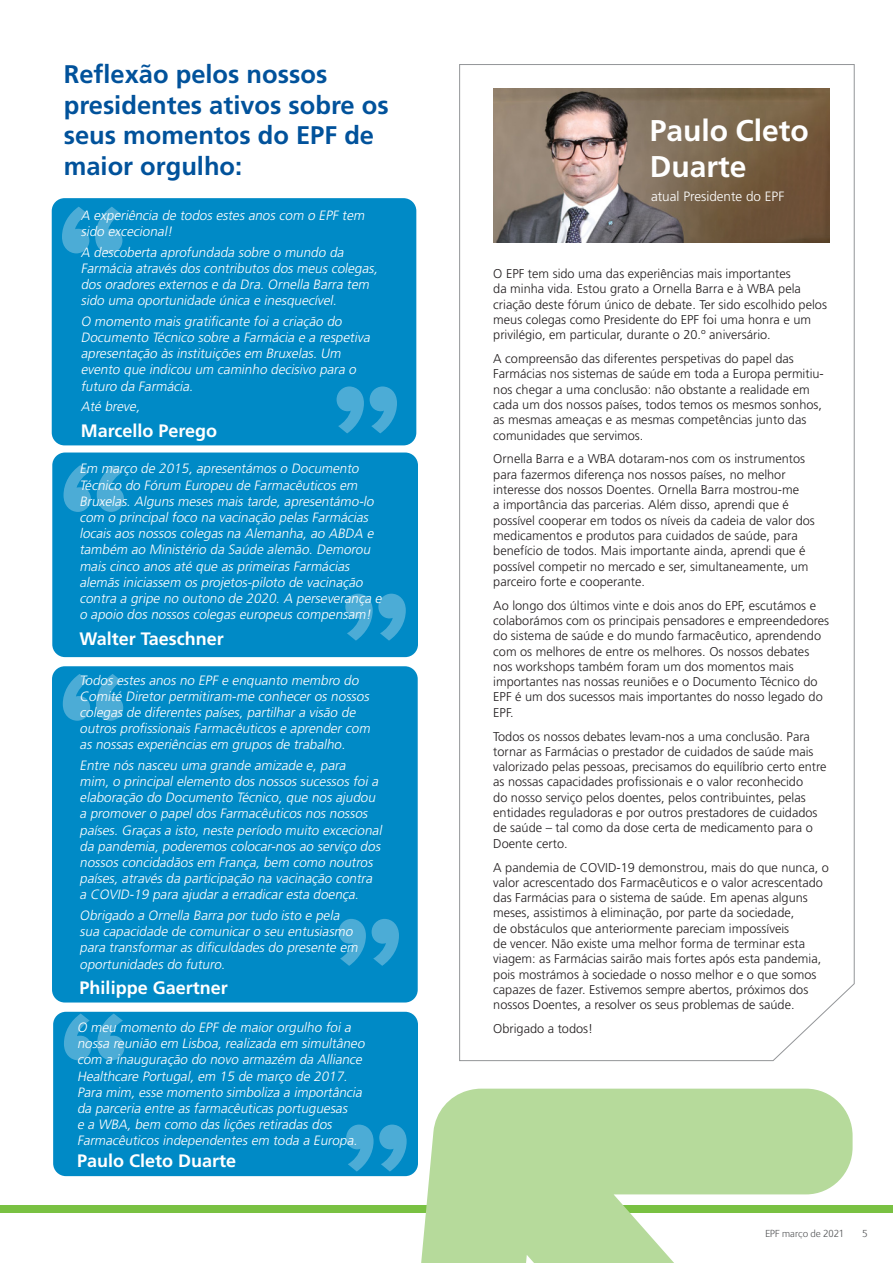
<style>
.page{position:relative;width:893px;height:1263px;background:#fff}
.page>*{position:absolute;margin:0;border:0;box-sizing:border-box;transform-origin:0 0}
.t1{font:700 163.05px "Proxima Nova";color:#fff}
._9_on_11_light{font:700 30px/36px "Frutiger LT Std";color:#fff}
._9_on_11_light-2{font:700 25.5px/30.6px "Frutiger LT Std";color:#01529b}
._9_on_11_light-3{font:700 18px "Frutiger LT Std";color:#fff}
._9_on_11_light-4{font:italic 300 13.5px/16.2px "Frutiger LT Std";color:#fff}
._9_on_11_light-5{font:300 13.5px "Frutiger LT Std";color:#fff}
._9_on_11_light-6{font:300 12.75px/15.3px "Frutiger LT Std";color:#231f20}
.t2{font:300 10.5px "FS Ingrid";color:#57585a}
</style>
<div class="page">
<div style="left:0;top:1205px;width:893px;height:8px;background:#79c142"></div>
<div style="left:53px;top:1012px;width:365px;height:164px;background:#008ac6;border-radius:13px"></div>
<div style="left:52px;top:666px;width:366px;height:336px;background:#008ac6;border-radius:13px"></div>
<div style="left:52px;top:198px;width:364px;height:247px;background:#008ac6;border-radius:13px"></div>
<div style="left:52px;top:452px;width:366px;height:205px;background:#008ac6;border-radius:13px"></div>
<svg style="left:459px;top:64px;width:396px;height:997px"></svg>
<svg style="left:402px;top:1089px;width:451px;height:174px;fill:#b6da9b"></svg>
<img style="left:493px;top:88px;width:336px;height:154px">
<p class="_9_on_11_light-2" style="left:64px;top:59px;width:326px">Reflexão pelos nossos presidentes ativos sobre os seus momentos do EPF de maior orgulho:</p>
<h1 class="t1" style="left:55px;top:141px;width:76px">“</h1>
<p class="_9_on_11_light-4" style="left:81px;top:208px;width:288px">A experiência de todos estes anos com o EPF tem sido excecional!</p>
<p class="_9_on_11_light-4" style="left:81px;top:244px;width:301px">A descoberta aprofundada sobre o mundo da Farmácia através dos contributos dos meus colegas, dos oradores externos e da Dra. Ornella Barra tem sido uma oportunidade única e inesquecível.</p>
<p class="_9_on_11_light-4" style="left:81px;top:313px;width:293px">O momento mais gratificante foi a criação do Documento Técnico sobre a Farmácia e a respetiva apresentação às instituições em Bruxelas. Um evento que indicou um caminho decisivo para o futuro da Farmácia.</p>
<p class="_9_on_11_light-4" style="left:81px;top:399px;width:63px">Até breve,</p>
<p class="_9_on_11_light-3" style="left:81px;top:420px;width:138px">Marcello Perego</p>
<h1 class="t1" style="left:329px;top:321px;width:76px">”</h1>
<p class="_9_on_11_light-4" style="left:79px;top:461px;width:307px">Em março de 2015, apresentámos o Documento Técnico do Fórum Europeu de Farmacêuticos em Bruxelas. Alguns meses mais tarde, apresentámo-lo com o principal foco na vacinação pelas Farmácias locais aos nossos colegas na Alemanha, ao ABDA e também ao Ministério da Saúde alemão. Demorou mais cinco anos até que as primeiras Farmácias alemãs iniciassem os projetos-piloto de vacinação contra a gripe no outono de 2020. A perseverança e o apoio dos nossos colegas europeus compensam!</p>
<p class="_9_on_11_light-3" style="left:79px;top:628px;width:146px">Walter Taeschner</p>
<h1 class="t1" style="left:57px;top:399px;width:76px">“</h1>
<h1 class="t1" style="left:338px;top:528px;width:76px">”</h1>
<h1 class="t1" style="left:56px;top:608px;width:76px">“</h1>
<p class="_9_on_11_light-4" style="left:80px;top:672px;width:295px">Todos estes anos no EPF e enquanto membro do Comité Diretor permitiram-me conhecer os nossos colegas de diferentes países, partilhar a visão de outros profissionais Farmacêuticos e aprender com as nossas experiências em grupos de trabalho.</p>
<p class="_9_on_11_light-4" style="left:80px;top:757px;width:306px">Entre nós nasceu uma grande amizade e, para<br>mim, o principal elemento dos nossos sucessos foi a elaboração do Documento Técnico, que nos aj udou a promover o papel dos Farmacêuticos nos nossos países. Graças a isto, neste período muito excecional da pandemia, poderemos colocar-nos ao serviço dos nossos concidadãos em França, bem como noutros países, através da participação na vacinação contra a COVID-19 para aj udar a erradicar esta doença.</p>
<p class="_9_on_11_light-4" style="left:80px;top:907px;width:282px">Obrigado a Ornella Barra por tudo isto e pela sua capacidade de comunicar o seu entusiasmo para transformar as dificuldades do presente em oportunidades do futuro.</p>
<p class="_9_on_11_light-3" style="left:80px;top:977px;width:150px">Philippe Gaertner</p>
<h1 class="t1" style="left:331px;top:853px;width:76px">”</h1>
<h1 class="t1" style="left:57px;top:948px;width:76px">“</h1>
<p class="_9_on_11_light-4" style="left:77px;top:1019px;width:292px">O meu momento do EPF de maior orgulho foi a nossa reunião em Lisboa, realizada em simultâneo com a inauguração do novo armazém da Alliance Healthcare Portugal, em 15 de março de 2017.<br>Para mim, esse momento simboliza a importância da parceria entre as farmacêuticas portuguesas<br>e a WBA, bem como das lições retiradas dos Farmacêuticos independentes em toda a Europa.</p>
<p class="_9_on_11_light-3" style="left:77px;top:1150px;width:161px">Paulo Cleto Duarte</p>
<h1 class="t1" style="left:338px;top:1059px;width:76px">”</h1>
<p class="_9_on_11_light" style="left:650px;top:113px;width:160px">Paulo Cleto<br>Duarte</p>
<p class="_9_on_11_light-5" style="left:651px;top:189px;width:135px">atual Presidente do EPF</p>
<p class="_9_on_11_light-6" style="left:493px;top:266px;width:335px">O EPF tem sido uma das experiências mais importantes<br>da minha vida. Estou grato a Ornella Barra e à WBA pela criação deste fórum único de debate. Ter sido escolhido pelos meus colegas como Presidente do EPF foi uma honra e um privilégio, em particular, durante o 20.º aniversário.</p>
<p class="_9_on_11_light-6" style="left:493px;top:351px;width:332px">A compreensão das diferentes perspetivas do papel das Farmácias nos sistemas de saúde em toda a Europa permitiu&shy;nos chegar a uma conclusão: não obstante a realidade em cada um dos nossos países, todos temos os mesmos sonhos, as mesmas ameaças e as mesmas competências junto das comunidades que servimos.</p>
<p class="_9_on_11_light-6" style="left:493px;top:452px;width:323px">Ornella Barra e a WBA dotaram-nos com os instrumentos para fazermos diferença nos nossos países, no melhor interesse dos nossos Doentes. Ornella Barra mostrou-me<br>a importância das parcerias. Além disso, aprendi que é possível cooperar em todos os níveis da cadeia de valor dos medicamentos e produtos para cuidados de saúde, para benefício de todos. Mais importante ainda, aprendi que é possível competir no mercado e ser, simultaneamente, um parceiro forte e cooperante.</p>
<p class="_9_on_11_light-6" style="left:493px;top:598px;width:337px">Ao longo dos últimos vinte e dois anos do EPF, escutámos e colaborámos com os principais pensadores e empreendedores do sistema de saúde e do mundo farmacêutico, aprendendo com os melhores de entre os melhores. Os nossos debates nos workshops também foram um dos momentos mais importantes nas nossas reuniões e o Documento Técnico do EPF é um dos sucessos mais importantes do nosso legado do EPF.</p>
<p class="_9_on_11_light-6" style="left:493px;top:729px;width:335px">Todos os nossos debates levam-nos a uma conclusão. Para tornar as Farmácias o prestador de cuidados de saúde mais valorizado pelas pessoas, precisamos do equilíbrio certo entre as nossas capacidades profissionais e o valor reconhecido<br>do nosso serviço pelos doentes, pelos contribuintes, pelas entidades reguladoras e por outros prestadores de cuidados de saúde – tal como da dose certa de medicamento para o Doente certo.</p>
<p class="_9_on_11_light-6" style="left:493px;top:860px;width:337px">A pandemia de COVID-19 demonstrou, mais do que nunca, o valor acrescentado dos Farmacêuticos e o valor acrescentado das Farmácias para o sistema de saúde. Em apenas alguns meses, assistimos à eliminação, por parte da sociedade,<br>de obstáculos que anteriormente pareciam impossíveis<br>de vencer. Não existe uma melhor forma de terminar esta viagem: as Farmácias sairão mais fortes após esta pandemia, pois mostrámos à sociedade o nosso melhor e o que somos capazes de fazer. Estivemos sempre abertos, próximos dos nossos Doentes, a resolver os seus problemas de saúde.</p>
<p class="_9_on_11_light-6" style="left:493px;top:1021px;width:101px">Obrigado a todos!</p>
<p class="t2" style="left:765px;top:1228px;width:80px">EPF março de 2021</p>
<p class="t2" style="left:862px;top:1228px;width:7px">5</p>
</div>
